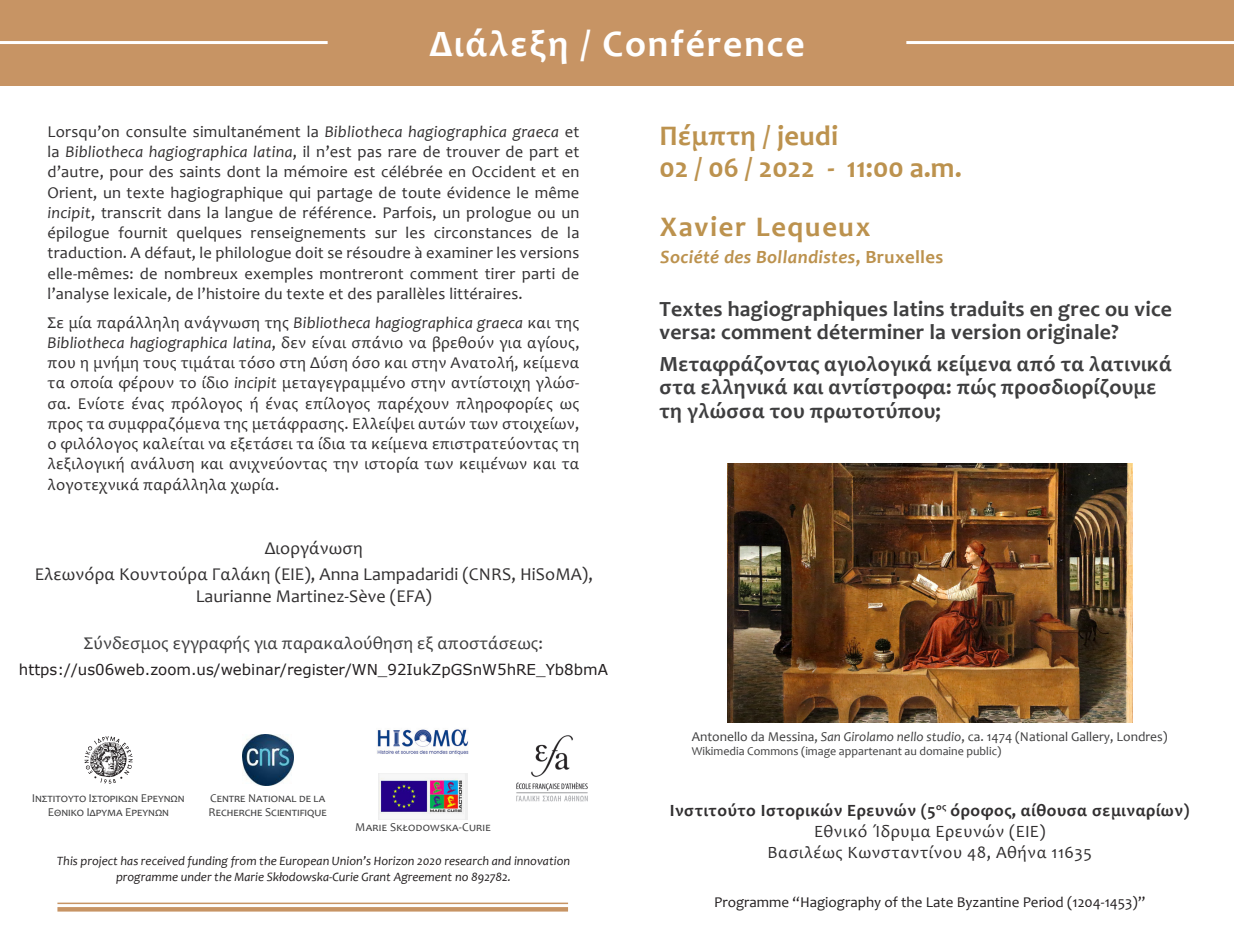
<style>
.page{position:relative;width:1234px;height:936px;background:#fff}
.page>*{position:absolute;margin:0;border:0;box-sizing:border-box;transform-origin:0 0}
.t1{font:700 37.5px "Candara";letter-spacing:.05em;color:#fff}
.t2{font:700 28.5px "Candara";letter-spacing:.01em;color:#bc924e}
.t3{font:700 28.5px "Candara";letter-spacing:.06em;color:#bc924e}
.t4{font:700 21.75px/23.2px "Candara";letter-spacing:.01em;color:#3e3e3f}
.t5{font:italic 700 18.75px "Candara";letter-spacing:.02em;color:#bc924e}
.t6{font:18px "Candara";letter-spacing:.005em;color:#312f30}
.t7{font:18px "Candara";color:#3e3e3f}
.t8{font:17.25px "Candara";letter-spacing:.03em;color:#312f30}
.t9{font:700 17.25px "Candara";letter-spacing:.03em;color:#312f30}
.t10{font:16.5px/20.2px "Candara";letter-spacing:.01em;color:#312f30;text-align:justify}
.t11{font:15px "Verdana";color:#231f20}
.t12{font:15px "Candara";color:#231f20}
.t13{font:13.5px "Candara";color:#3e3e3f}
.t14{font:italic 12.75px/15.3px "Candara";color:#231f20;text-align:center}
.t15{font:12px "Candara";color:#3e3e3f}
.t16{font:12px "Candara";letter-spacing:.02em;color:#3e3e3f}
.t17{font:12px "Candara";letter-spacing:.025em;color:#3e3e3f}
.s1{font-style:italic}
.s2{font-style:normal}
</style>
<div class="page">
<img style="left:727px;top:463px;width:405px;height:259px">
<div style="left:0;top:0;width:1233px;height:85px;background:#c79464"></div>
<hr style="left:0;top:41px;width:327px;height:3px;background:#fff">
<hr style="left:906px;top:41px;width:327px;height:3px;background:#fff">
<img style="left:242px;top:734px;width:51px;height:51px">
<img style="left:516px;top:735px;width:72px;height:67px">
<img style="left:377px;top:729px;width:92px;height:26px">
<img style="left:84px;top:736px;width:49px;height:48px">
<hr style="left:57px;top:907px;width:511px;height:4px;background:#c79464">
<hr style="left:57px;top:902px;width:511px;height:2px;background:#c79464">
<img style="left:378px;top:773px;width:89px;height:46px">
<p class="t1" style="left:429px;top:20px;width:377px">Διάλεξη / Conférence</p>
<p class="t10" style="left:47px;top:121px;width:533px">Lorsqu’on consulte simultanément la <span class="s1">Bibliotheca hagiographica graeca</span> et la <span class="s1">Bibliotheca hagiographica latina</span>, il n’est pas rare de trouver de part et d’autre, pour des saints dont la mémoire est célébrée en Occident et en Orient, un texte hagiographique qui partage de toute évidence le même <span class="s1">incipit</span>, transcrit dans la langue de référence. Parfois, un prologue ou un épilogue fournit quelques renseignements sur les circonstances de la traduction. A défaut, le philologue doit se résoudre à examiner les versions elle-mêmes: de nombreux exemples montreront comment tirer parti de l’analyse lexicale, de l’histoire du texte et des parallèles littéraires.</p>
<p class="t10" style="left:47px;top:312px;width:533px">Σε μία παράλληλη ανάγνωση της <span class="s1">Bibliotheca hagiographica graeca</span> και της <span class="s1">Bibliotheca hagiographica latina</span>, δεν είναι σπάνιο να βρεθούν για αγίους, που η μνήμη τους τιμάται τόσο στη Δύση όσο και στην Ανατολή, κείμενα τα οποία φέρουν το ίδιο <span class="s1">incipit</span> μεταγεγραμμένο στην αντίστοιχη γλώσ&shy;σα. Ενίοτε ένας πρόλογος ή ένας επίλογος παρέχουν πληροφορίες ως προς τα συμφραζόμενα της μετάφρασης. Ελλείψει αυτών των στοιχείων, ο φιλόλογος καλείται να εξετάσει τα ίδια τα κείμενα επιστρατεύοντας τη λεξιλογική ανάλυση και ανιχνεύοντας την ιστορία των κειμένων και τα λογοτεχνικά παράλληλα χωρία.</p>
<p class="t6" style="left:265px;top:537px;width:100px">Διοργάνωση</p>
<p class="t6" style="left:35px;top:563px;width:559px">Ελεωνόρα Κουντούρα Γαλάκη (ΕΙΕ), Anna Lampadaridi (CNRS, HiSoMA),</p>
<p class="t6" style="left:196px;top:584px;width:238px">Laurianne Martinez-Sève (EFA)</p>
<p class="t7" style="left:84px;top:632px;width:460px">Σύνδεσμος εγγραφής για παρακαλούθηση εξ αποστάσεως:</p>
<p class="t11" style="left:19px;top:658px;width:590px">https://us06web.zoom.us/webinar/register/WN_92IukZpGSnW5hRE_Yb8bmA</p>
<p class="t15" style="left:32px;top:790px;width:154px">Ινστιτουτο Ιστορικων Ερευνων</p>
<p class="t15" style="left:48px;top:804px;width:123px">Εθνικο Ιδρυμα Ερευνων</p>
<p class="t17" style="left:210px;top:790px;width:116px">Centre National de la</p>
<p class="t15" style="left:208px;top:804px;width:120px">Recherche Scientifique</p>
<p class="t16" style="left:355px;top:819px;width:137px">Marie Skłodowska-Curie</p>
<p class="t14" style="left:57px;top:853px;width:514px">This project has received funding from the European Union’s Horizon 2020 research and innovation programme under the Marie Skłodowska-Curie Grant Agreement no 892782.</p>
<p class="t2" style="left:659px;top:118px;width:180px">Πέμπτη / jeudi</p>
<p class="t2" style="left:659px;top:150px;width:304px">02 / 06 / 2022 - 11:00 a.m.</p>
<p class="t3" style="left:660px;top:208px;width:212px">Xavier Lequeux</p>
<p class="t5" style="left:660px;top:245px;width:284px">Société des Bollandistes<span class="s2">, Bruxelles</span></p>
<p class="t4" style="left:659px;top:297px;width:514px">Textes hagiographiques latins traduits en grec ou vice versa: comment déterminer la version originale?</p>
<p class="t4" style="left:659px;top:352px;width:513px">Μεταφράζοντας αγιολογικά κείμενα από τα λατινικά στα ελληνικά και αντίστροφα: πώς προσδιορίζουμε τη γλώσσα του πρωτοτύπου;</p>
<p class="t13" style="left:691px;top:728px;width:477px">Antonello da Messina, <span class="s1">San Girolamo nello studio</span>, ca. 1474 (National Gallery, Londres)</p>
<p class="t15" style="left:691px;top:743px;width:311px">Wikimedia Commons (image appartenant au domaine public)</p>
<p class="t9" style="left:669px;top:799px;width:521px">Ινστιτούτο Ιστορικών Ερευνών (5<sup>ος</sup> όροφος, αίθουσα σεμιναρίων)</p>
<p class="t8" style="left:813px;top:820px;width:233px">Εθνικό Ίδρυμα Ερευνών (ΕΙΕ)</p>
<p class="t8" style="left:767px;top:841px;width:326px">Βασιλέως Κωνσταντίνου 48, Αθήνα 11635</p>
<p class="t12" style="left:714px;top:892px;width:432px">Programme “Hagiography of the Late Byzantine Period (1204-1453)”</p>
</div>
